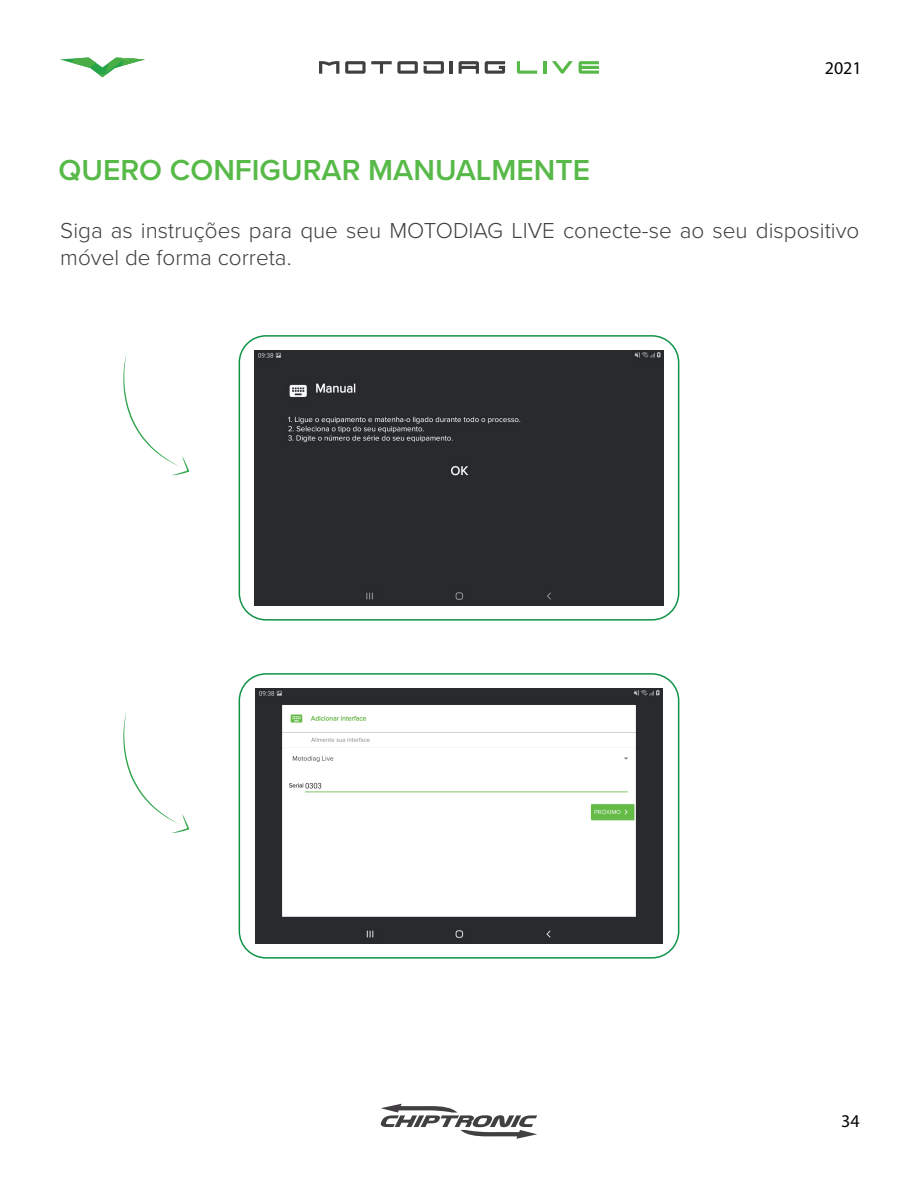
<style>
.page{position:relative;width:918px;height:1188px;background:#fff}
.page>*{position:absolute;margin:0;border:0;box-sizing:border-box;transform-origin:0 0}
.t1{font:600 30px "Proxima Nova";color:#57b948}
.t2{font:300 22.5px/27px "Proxima Nova";color:#404041}
.t3{font:18px "Myriad Pro";color:#040503}
</style>
<div class="page">
<svg style="left:485px;top:61px;width:20px;height:13px"></svg>
<svg style="left:345px;top:61px;width:73px;height:13px"></svg>
<svg style="left:450px;top:61px;width:3px;height:13px"></svg>
<svg style="left:319px;top:61px;width:20px;height:13px"></svg>
<svg style="left:459px;top:61px;width:20px;height:13px"></svg>
<svg style="left:424px;top:61px;width:20px;height:13px"></svg>
<svg style="left:543px;top:61px;width:3px;height:13px"></svg>
<svg style="left:517px;top:61px;width:20px;height:13px"></svg>
<svg style="left:579px;top:61px;width:20px;height:13px"></svg>
<svg style="left:552px;top:61px;width:21px;height:13px"></svg>
<svg style="left:60px;top:58px;width:85px;height:19px"></svg>
<svg style="left:381px;top:1104px;width:156px;height:35px"></svg>
<svg style="left:123px;top:354px;width:66px;height:121px"></svg>
<svg style="left:123px;top:711px;width:66px;height:122px"></svg>
<div style="left:239px;top:335px;width:440px;height:286px;border:2px solid #0f9447;border-radius:27px"></div>
<div style="left:255px;top:350px;width:408px;height:255px;background:#282a2d"></div>
<div style="left:239px;top:673px;width:440px;height:286px;border:2px solid #0f9447;border-radius:27px"></div>
<img style="left:255px;top:688px;width:408px;height:255px">
<h1 class="t1" style="left:59px;top:147px;width:533px">QUERO CONFIGURAR MANUALMENTE</h1>
<p class="t3" style="left:825px;top:57px;width:38px">2021</p>
<p class="t2" style="left:60px;top:216px;width:801px">Siga as instruções para que seu MOTODIAG LIVE conecte-se ao seu dispositivo móvel de forma correta.</p>
<p class="t3" style="left:841px;top:1110px;width:20px">34</p>
</div>
